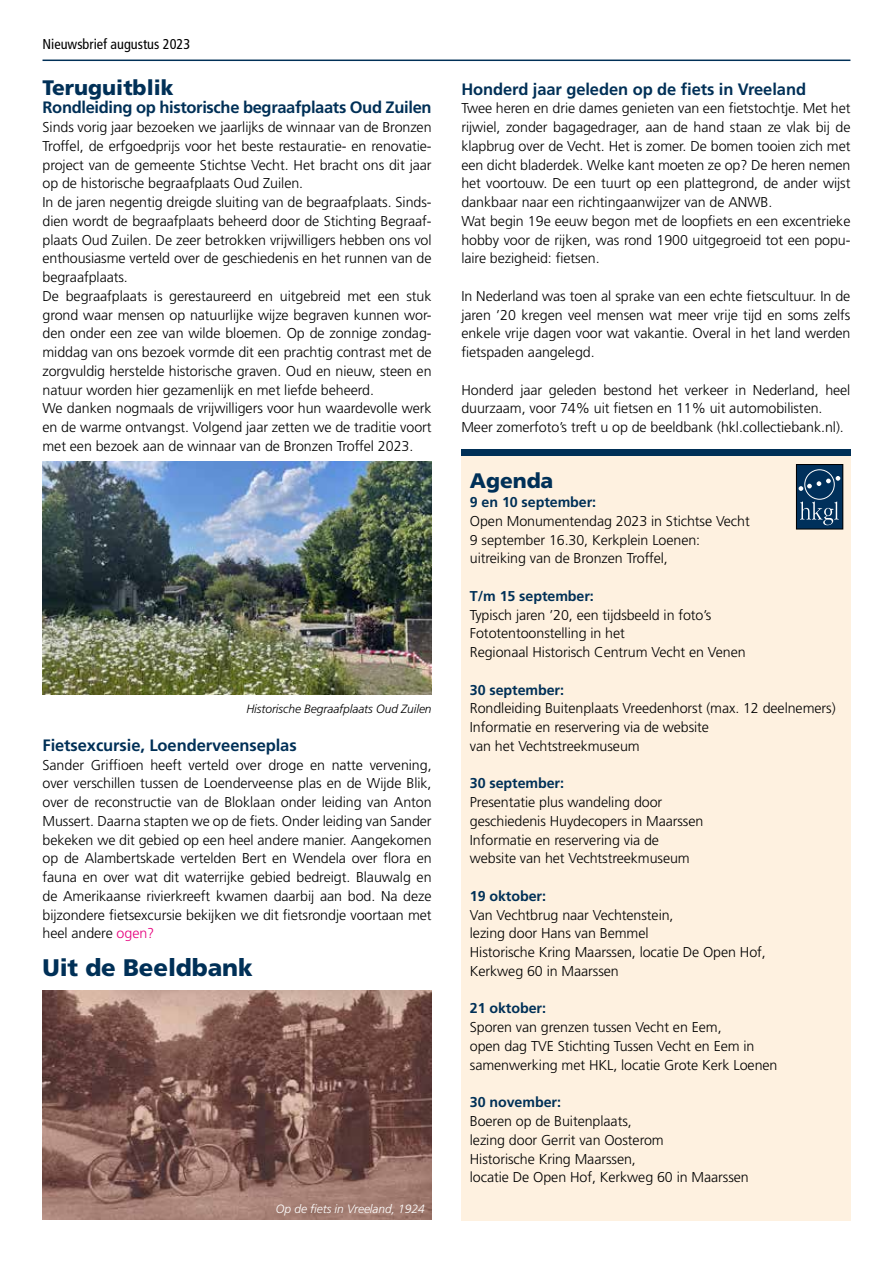
<style>
.page{position:relative;width:893px;height:1263px;background:#fff}
.page>*{position:absolute;margin:0;border:0;box-sizing:border-box;transform-origin:0 0}
.t1{font:900 24px "Frutiger LT Std";letter-spacing:-.005em;color:#003057}
.t2{font:900 21px "Frutiger LT Std";color:#003057}
.t3{font:700 16.5px "Frutiger LT Std";letter-spacing:-.005em;color:#003057}
.t4{font:300 14.25px/18.8px "Frutiger LT Std";letter-spacing:-.005em;color:#000}
.t5{font:700 14.25px "Frutiger LT Std";letter-spacing:-.005em;color:#003057}
.t6{font:condensed 14.25px "Frutiger LT Std";color:#000}
.t7{font:italic 300 12px "Frutiger LT Std";letter-spacing:-.005em;color:#000}
.t8{font:italic 300 12px "Frutiger LT Std";letter-spacing:-.005em;color:#fff}
.s1{color:#e6007d}
</style>
<div class="page">
<div style="left:461px;top:451px;width:389px;height:769px;background:#fef1e0"></div>
<div style="left:796px;top:464px;width:47px;height:65px;background:#00305b"></div>
<svg style="left:800px;top:501px;width:39px;height:24px"></svg>
<svg style="left:799px;top:476px;width:41px;height:15px"></svg>
<div style="left:805px;top:469px;width:29px;height:30px;border:1px solid #fff;border-radius:50%"></div>
<div style="left:796px;top:464px;width:47px;height:65px;border:1px solid #000"></div>
<div style="left:461px;top:450px;width:389px;height:6px;background:#003057"></div>
<img style="left:43px;top:462px;width:389px;height:232px">
<hr style="left:43px;top:60px;width:807px;height:1px;background:#003057">
<img style="left:43px;top:991px;width:389px;height:228px">
<p class="t6" style="left:43px;top:36px;width:149px">Nieuwsbrief augustus 2023</p>
<h2 class="t2" style="left:43px;top:74px;width:133px">Teruguitblik</h2>
<p class="t3" style="left:43px;top:98px;width:391px">Rondleiding op historische begraafplaats Oud Zuilen</p>
<p class="t4" style="left:43px;top:118px;width:391px">Sinds vorig jaar bezoeken we jaarlijks de winnaar van de Bronzen Troffel, de erfgoedprijs voor het beste restauratie- en renovatie&shy;project van de gemeente Stichtse Vecht. Het bracht ons dit jaar op de historische begraafplaats Oud Zuilen.<br>In de jaren negentig dreigde sluiting van de begraafplaats. Sinds&shy;dien wordt de begraafplaats beheerd door de Stichting Begraaf&shy;plaats Oud Zuilen. De zeer betrokken vrijwilligers hebben ons vol enthousiasme verteld over de geschiedenis en het runnen van de begraafplaats.<br>De begraafplaats is gerestaureerd en uitgebreid met een stuk grond waar mensen op natuurlijke wijze begraven kunnen wor&shy;den onder een zee van wilde bloemen. Op de zonnige zondag&shy;middag van ons bezoek vormde dit een prachtig contrast met de zorgvuldig herstelde historische graven. Oud en nieuw, steen en natuur worden hier gezamenlijk en met liefde beheerd.<br>We danken nogmaals de vrijwilligers voor hun waardevolle werk en de warme ontvangst. Volgend jaar zetten we de traditie voort met een bezoek aan de winnaar van de Bronzen Troffel 2023.</p>
<p class="t7" style="left:246px;top:702px;width:187px">Historische Begraafplaats Oud Zuilen</p>
<p class="t3" style="left:43px;top:735px;width:256px">Fietsexcursie, Loenderveenseplas</p>
<p class="t4" style="left:43px;top:755px;width:391px;text-align:justify">Sander Griffioen heeft verteld over droge en natte vervening, over verschillen tussen de Loenderveense plas en de Wijde Blik, over de reconstructie van de Bloklaan onder leiding van Anton Mussert. Daarna stapten we op de fiets. Onder leiding van Sander bekeken we dit gebied op een heel andere manier. Aangekomen op de Alambertskade vertelden Bert en Wendela over flora en fauna en over wat dit waterrijke gebied bedreigt. Blauwalg en de Amerikaanse rivierkreeft kwamen daarbij aan bod. Na deze bijzondere fietsexcursie bekijken we dit fietsrondje voortaan met heel andere <span class="s1">ogen?</span></p>
<h1 class="t1" style="left:43px;top:953px;width:212px">Uit de Beeldbank</h1>
<p class="t8" style="left:276px;top:1202px;width:150px">Op de fiets in Vreeland, 1924</p>
<p class="t3" style="left:461px;top:79px;width:346px">Honderd jaar geleden op de fiets in Vreeland</p>
<p class="t4" style="left:461px;top:99px;width:391px">Twee heren en drie dames genieten van een fietstochtje. Met het rijwiel, zonder bagagedrager, aan de hand staan ze vlak bij de klapbrug over de Vecht. Het is zomer. De bomen tooien zich met een dicht bladerdek. Welke kant moeten ze op? De heren nemen het voortouw. De een tuurt op een plattegrond, de ander wijst dankbaar naar een richtingaanwijzer van de ANWB.<br>Wat begin 19e eeuw begon met de loopfiets en een excentrieke hobby voor de rijken, was rond 1900 uitgegroeid tot een popu&shy;laire bezigheid: fietsen.</p>
<p class="t4" style="left:461px;top:287px;width:391px;text-align:justify">In Nederland was toen al sprake van een echte fietscultuur. In de jaren ’20 kregen veel mensen wat meer vrije tijd en soms zelfs enkele vrije dagen voor wat vakantie. Overal in het land werden fietspaden aangelegd.</p>
<p class="t4" style="left:461px;top:380px;width:391px">Honderd jaar geleden bestond het verkeer in Nederland, heel duurzaam, voor 74% uit fietsen en 11% uit automobilisten.<br>Meer zomerfoto’s treft u op de beeldbank (hkl.collectiebank.nl).</p>
<h2 class="t2" style="left:470px;top:468px;width:85px">Agenda</h2>
<p class="t5" style="left:470px;top:494px;width:128px">9 en 10 september:</p>
<p class="t4" style="left:470px;top:512px;width:281px">Open Monumentendag 2023 in Stichtse Vecht<br>9 september 16.30, Kerkplein Loenen: uitreiking van de Bronzen Troffel,</p>
<p class="t5" style="left:470px;top:587px;width:125px">T/m 15 september:</p>
<p class="t4" style="left:470px;top:605px;width:277px">Typisch jaren ’20, een tijdsbeeld in foto’s<br>Fototentoonstelling in het<br>Regionaal Historisch Centrum Vecht en Venen</p>
<p class="t5" style="left:470px;top:681px;width:96px">30 september:</p>
<p class="t4" style="left:470px;top:699px;width:367px">Rondleiding Buitenplaats Vreedenhorst (max. 12 deelnemers)<br>Informatie en reservering via de website<br>van het Vechtstreekmuseum</p>
<p class="t5" style="left:470px;top:775px;width:96px">30 september:</p>
<p class="t4" style="left:470px;top:793px;width:235px">Presentatie plus wandeling door geschiedenis Huydecopers in Maarssen Informatie en reservering via de website van het Vechtstreekmuseum</p>
<p class="t5" style="left:470px;top:888px;width:78px">19 oktober:</p>
<p class="t4" style="left:470px;top:905px;width:297px">Van Vechtbrug naar Vechtenstein,<br>lezing door Hans van Bemmel<br>Historische Kring Maarssen, locatie De Open Hof, Kerkweg 60 in Maarssen</p>
<p class="t5" style="left:470px;top:1000px;width:78px">21 oktober:</p>
<p class="t4" style="left:470px;top:1018px;width:309px">Sporen van grenzen tussen Vecht en Eem,<br>open dag TVE Stichting Tussen Vecht en Eem in samenwerking met HKL, locatie Grote Kerk Loenen</p>
<p class="t5" style="left:470px;top:1094px;width:93px">30 november:</p>
<p class="t4" style="left:470px;top:1112px;width:280px">Boeren op de Buitenplaats,<br>lezing door Gerrit van Oosterom<br>Historische Kring Maarssen,<br>locatie De Open Hof, Kerkweg 60 in Maarssen</p>
</div>
